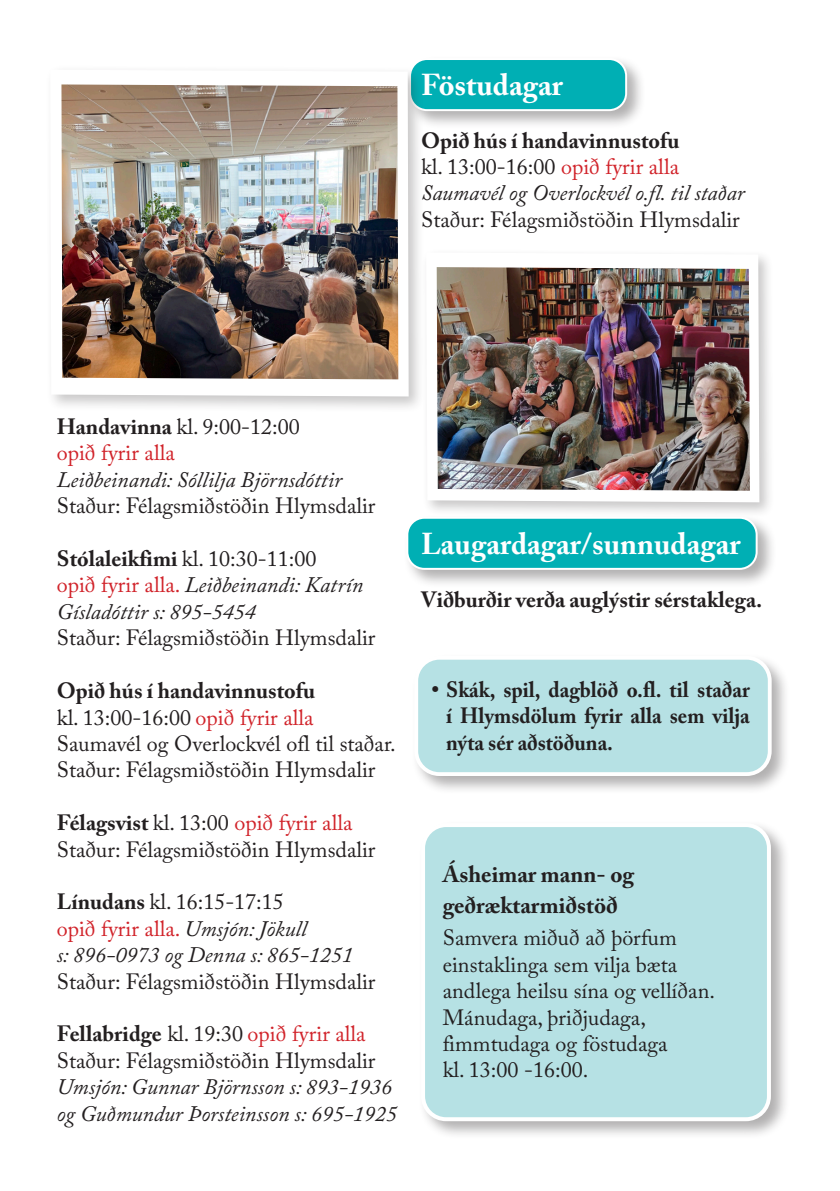
<style>
.page{position:relative;width:840px;height:1191px;background:#fff}
.page>*{position:absolute;margin:0;border:0;box-sizing:border-box;transform-origin:0 0}
.t1{font:700 30px "Adobe Caslon Pro";color:#fff}
.t2{font:700 23px/31.6px "Adobe Caslon Pro";color:#231f20}
.t3{font:22px/26.4px "Adobe Caslon Pro";color:#231f20}
.t4{font:italic 22px/26.4px "Adobe Caslon Pro";color:#231f20}
.t5{font:700 22px/26.4px "Adobe Caslon Pro";color:#231f20;text-align:justify;scale:.95 1}
.t6{font:700 22px "Adobe Caslon Pro";color:#231f20}
.s1{font-weight:700;font-style:normal}
.s2{font-style:normal}
.s3{font-style:normal;color:#d1232a}
.s4{font-weight:700}
.s5{color:#d1232a}
</style>
<div class="page">
<div style="left:406px;top:55px;width:239px;height:75px;background:#231f20;opacity:.35"></div>
<div style="left:410px;top:59px;width:215px;height:51px;background:#00afb4;border-radius:17px"></div>
<div style="left:409px;top:58px;width:217px;height:53px;border:2px solid #fff;border-radius:17px"></div>
<div style="left:403px;top:514px;width:373px;height:74px;background:#231f20;opacity:.35"></div>
<div style="left:407px;top:518px;width:349px;height:51px;background:#00afb4;border-radius:17px"></div>
<div style="left:406px;top:517px;width:351px;height:53px;border:2px solid #fff;border-radius:17px"></div>
<div style="left:45px;top:64px;width:380px;height:349px;background:#231f20;opacity:.25"></div>
<svg style="left:50px;top:70px;width:358px;height:326px"></svg>
<img style="left:61px;top:84px;width:337px;height:295px">
<div style="left:421px;top:248px;width:353px;height:270px;background:#231f20;opacity:.25"></div>
<svg style="left:426px;top:252px;width:333px;height:250px"></svg>
<img style="left:436px;top:267px;width:313px;height:224px">
<div style="left:411px;top:653px;width:379px;height:142px;background:#231f20;opacity:.35"></div>
<div style="left:416px;top:658px;width:353px;height:116px;background:#b6e1e4;border-radius:23px"></div>
<div style="left:414px;top:656px;width:357px;height:120px;border:4px solid #fff;border-radius:23px"></div>
<div style="left:418px;top:820px;width:371px;height:319px;background:#231f20;opacity:.35"></div>
<div style="left:423px;top:825px;width:345px;height:294px;background:#b6e1e4;border-radius:23px"></div>
<div style="left:421px;top:823px;width:349px;height:298px;border:4px solid #fff;border-radius:23px"></div>
<h1 class="t1" style="left:421px;top:67px;width:143px">Föstudagar</h1>
<p class="t4" style="left:421px;top:127px;width:325px"><span class="s1">Opið hús í handavinnustofu<br></span><span class="s2">kl. 13:00-16:00</span> <span class="s3">opið fyrir alla<br></span>Saumavél og Overlockvél o.fl. til staðar</p>
<p class="t3" style="left:421px;top:206px;width:320px">Staður: Félagsmiðstöðin Hlymsdalir</p>
<p class="t3" style="left:57px;top:413px;width:244px"><span class="s4">Handavinna</span> kl. 9:00-12:00 <span class="s5">opið fyrir alla</span></p>
<p class="t4" style="left:57px;top:466px;width:286px">Leiðbeinandi: Sóllilja Björnsdóttir</p>
<p class="t3" style="left:57px;top:492px;width:320px">Staður: Félagsmiðstöðin Hlymsdalir</p>
<p class="t4" style="left:57px;top:545px;width:308px"><span class="s1">Stólaleikfimi</span> <span class="s2">kl. 10:30-11:00<br></span><span class="s3">opið fyrir alla.</span> Leiðbeinandi: Katrín<br>Gísladóttir s: 895-5454</p>
<p class="t3" style="left:57px;top:624px;width:320px">Staður: Félagsmiðstöðin Hlymsdalir</p>
<p class="t3" style="left:57px;top:677px;width:340px"><span class="s4">Opið hús í handavinnustofu<br></span>kl. 13:00-16:00 <span class="s5">opið fyrir alla </span>Saumavél og Overlockvél ofl til staðar.<br>Staður: Félagsmiðstöðin Hlymsdalir</p>
<p class="t3" style="left:57px;top:809px;width:320px"><span class="s4">Félagsvist</span> kl. 13:00 <span class="s5">opið fyrir alla<br></span>Staður: Félagsmiðstöðin Hlymsdalir</p>
<p class="t4" style="left:57px;top:888px;width:298px"><span class="s1">Línudans</span> <span class="s2">kl. 16:15-17:15<br></span><span class="s3">opið fyrir alla.</span> Umsjón: Jökull<br>s: 896-0973 og Denna s: 865-1251</p>
<p class="t3" style="left:57px;top:967px;width:320px">Staður: Félagsmiðstöðin Hlymsdalir</p>
<p class="t3" style="left:57px;top:1020px;width:320px"><span class="s4">Fellabridge</span> kl. 19:30 <span class="s5">opið fyrir alla<br></span>Staður: Félagsmiðstöðin Hlymsdalir</p>
<p class="t4" style="left:57px;top:1073px;width:342px">Umsjón: Gunnar Björnsson s: 893-1936 og Guðmundur Þorsteinsson s: 695-1925</p>
<h1 class="t1" style="left:421px;top:526px;width:321px">Laugardagar/sunnudagar</h1>
<p class="t6" style="left:421px;top:586px;width:342px">Viðburðir verða auglýstir sérstaklega.</p>
<p class="t5" style="left:446px;top:676px;width:321px;text-indent:-14px">• Skák, spil, dagblöð o.fl. til staðar í Hlymsdölum fyrir alla sem vilja nýta sér aðstöðuna.</p>
<p class="t2" style="left:442px;top:858px;width:193px">Ásheimar mann- og geðræktarmiðstöð</p>
<p class="t3" style="left:442px;top:924px;width:273px">Samvera miðuð að þörfum einstaklinga sem vilja bæta andlega heilsu sína og vellíðan.<br>Mánudaga, þriðjudaga, fimmtudaga og föstudaga<br>kl. 13:00 -16:00.</p>
</div>
